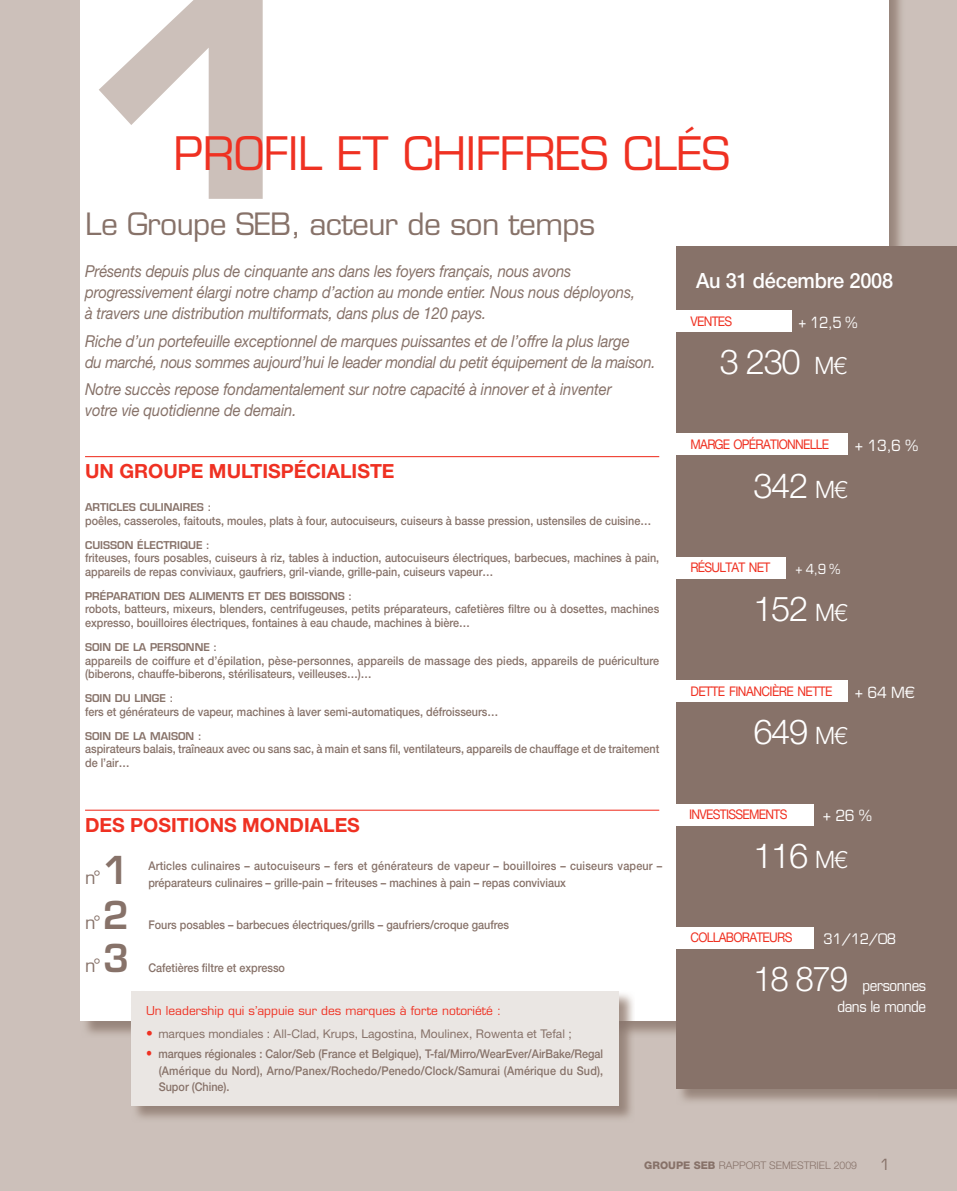
<style>
.page{position:relative;width:957px;height:1191px;background:#ccc0ba}
.page>*{position:absolute;margin:0;border:0;box-sizing:border-box;transform-origin:0 0}
.t1{font:45px "Eurostile LT Std";letter-spacing:-.01em;color:#ef3122}
.t2{font:300 34.5px "Helvetica Neue LT Std";letter-spacing:-.04em;color:#fff}
.t3{font:300 34.5px "Helvetica Neue LT Std";letter-spacing:-.04em;color:#fff;scale:.96 1}
.t4{font:30px "Eurostile LT Std";letter-spacing:-.02em;color:#877269}
.t5{font:500 21px "Helvetica Neue LT Std";letter-spacing:-.01em;color:#fff;scale:.95 1}
.t6{font:700 19.5px "Helvetica Neue LT Std";color:#ef3122}
.t7{font:18px "Eurostile LT Std";color:#877269}
.t8{font:italic 16.5px/21px "Helvetica Neue LT Std";letter-spacing:-.01em;color:#877269;scale:.9 1}
.t9{font:15px/21px "Eurostile LT Std";letter-spacing:-.03em;color:#fff;text-align:right;scale:.9 1}
.t10{font:15px "Eurostile LT Std";letter-spacing:-.03em;color:#fff;scale:.95 1}
.t11{font:15px "Eurostile LT Std";color:#877269}
.t12{font:14.1px "Eurostile LT Std";color:#fff;scale:.96 1}
.t13{font:13.5px "Eurostile LT Std";color:#fff;scale:.9 1}
.t14{font:13.35px "Helvetica Neue LT Std";letter-spacing:-.055em;color:#ef3122;scale:.9 1}
.t15{font:500 12px/13.5px "Helvetica Neue LT Std";color:#877269;scale:.9 1}
.t16{font:500 12px/16.5px "Helvetica Neue LT Std";letter-spacing:.02em;color:#877269;scale:.9 1}
.t17{font:12px "Helvetica Neue LT Std";color:#877269}
.t18{font:12px "Eurostile LT Std";color:#ef3122}
.t19{font:600 10.5px "Eurostile LT Std";color:#877269}
.t20{font:300 10.5px "Helvetica Neue LT Std";color:#877269}
.s1{font-weight:600;font-size:37.5px}
.s2{font-weight:700;font-size:13.5px;color:#ef3122}
.s3{font-size:24px}
.s4{font-weight:800}
</style>
<div class="page">
<img style="left:634px;top:1020px;width:42px;height:15px">
<div style="left:81px;top:0;width:808px;height:1020px;background:#fff"></div>
<svg style="left:99px;top:0;width:164px;height:199px"></svg>
<img style="left:135px;top:1020px;width:499px;height:99px">
<img style="left:618px;top:991px;width:15px;height:29px">
<div style="left:131px;top:991px;width:487px;height:115px;background:#eae6e3"></div>
<hr style="left:85px;top:456px;width:574px;height:1px;background:#ef3122">
<hr style="left:85px;top:809px;width:574px;height:1px;background:#ef3122">
<div style="left:676px;top:247px;width:281px;height:842px;background:#877269"></div>
<div style="left:675px;top:310px;width:116px;height:22px;background:#fff"></div>
<div style="left:675px;top:434px;width:173px;height:21px;background:#fff"></div>
<div style="left:675px;top:557px;width:111px;height:21px;background:#fff"></div>
<div style="left:675px;top:680px;width:173px;height:22px;background:#fff"></div>
<div style="left:674px;top:804px;width:140px;height:21px;background:#fff"></div>
<div style="left:675px;top:927px;width:139px;height:21px;background:#fff"></div>
<p class="t1" style="left:174px;top:136px;width:558px">PROFIL ET CHIFFRES CLÉS</p>
<p class="t4" style="left:85px;top:213px;width:511px">Le Groupe SEB, acteur de son temps</p>
<p class="t8" style="left:85px;top:263px;width:613px">Présents depuis plus de cinquante ans dans les foyers français, nous avons progressivement élargi notre champ d’action au monde entier. Nous nous déployons, à travers une distribution multiformats, dans plus de 120 pays.</p>
<p class="t8" style="left:85px;top:332px;width:635px">Riche d’un portefeuille exceptionnel de marques puissantes et de l’offre la plus large<br>du marché, nous sommes aujourd’hui le leader mondial du petit équipement de la maison.</p>
<p class="t8" style="left:85px;top:380px;width:586px">Notre succès repose fondamentalement sur notre capacité à innover et à inventer votre vie quotidienne de demain.</p>
<p class="t6" style="left:85px;top:464px;width:311px">UN GROUPE MULTISPÉCIALISTE</p>
<p class="t19" style="left:85px;top:503px;width:128px">ARTICLES CULINAIRES :</p>
<p class="t15" style="left:85px;top:515px;width:630px">poêles, casseroles, faitouts, moules, plats à four, autocuiseurs, cuiseurs à basse pression, ustensiles de cuisine…</p>
<p class="t19" style="left:85px;top:541px;width:126px">CUISSON ÉLECTRIQUE :</p>
<p class="t15" style="left:85px;top:552px;width:639px">friteuses, fours posables, cuiseurs à riz, tables à induction, autocuiseurs électriques, barbecues, machines à pain, appareils de repas conviviaux, gaufriers, gril-viande, grille-pain, cuiseurs vapeur…</p>
<p class="t19" style="left:85px;top:592px;width:269px">PRÉPARATION DES ALIMENTS ET DES BOISSONS :</p>
<p class="t15" style="left:85px;top:603px;width:639px">robots, batteurs, mixeurs, blenders, centrifugeuses, petits préparateurs, cafetières filtre ou à dosettes, machines expresso, bouilloires électriques, fontaines à eau chaude, machines à bière…</p>
<p class="t19" style="left:85px;top:643px;width:134px">SOIN DE LA PERSONNE :</p>
<p class="t15" style="left:85px;top:654px;width:639px">appareils de coiffure et d’épilation, pèse-personnes, appareils de massage des pieds, appareils de puériculture (biberons, chauffe-biberons, stérilisateurs, veilleuses…)…</p>
<p class="t19" style="left:85px;top:694px;width:90px">SOIN DU LINGE :</p>
<p class="t15" style="left:85px;top:706px;width:461px">fers et générateurs de vapeur, machines à laver semi-automatiques, défroisseurs…</p>
<p class="t19" style="left:85px;top:732px;width:118px">SOIN DE LA MAISON :</p>
<p class="t15" style="left:85px;top:743px;width:639px">aspirateurs balais, traîneaux avec ou sans sac, à main et sans fil, ventilateurs, appareils de chauffage et de traitement de l’air…</p>
<p class="t6" style="left:85px;top:818px;width:276px">DES POSITIONS MONDIALES</p>
<p class="t7" style="left:85px;top:870px;width:46px">n° <span class="s1">1</span></p>
<p class="t16" style="left:148px;top:859px;width:572px">Articles culinaires – autocuiseurs – fers et générateurs de vapeur – bouilloires – cuiseurs vapeur – préparateurs culinaires – grille-pain – friteuses – machines à pain – repas conviviaux</p>
<p class="t15" style="left:148px;top:919px;width:402px">Fours posables – barbecues électriques/grills – gaufriers/croque gaufres</p>
<p class="t15" style="left:148px;top:961px;width:153px">Cafetières filtre et expresso</p>
<p class="t7" style="left:85px;top:915px;width:46px">n° <span class="s1">2</span></p>
<p class="t7" style="left:85px;top:958px;width:46px">n° <span class="s1">3</span></p>
<p class="t18" style="left:146px;top:1005px;width:357px">Un leadership qui s’appuie sur des marques à forte notoriété :</p>
<p class="t17" style="left:146px;top:1029px;width:427px"><span class="s2">•</span> marques mondiales : All-Clad, Krups, Lagostina, Moulinex, Rowenta et Tefal ;</p>
<p class="t15" style="left:159px;top:1047px;width:495px;line-height:16.5px;text-align:justify;text-indent:-13px"><span class="s2">•</span> marques régionales : Calor/Seb (France et Belgique), T-fal/Mirro/WearEver/AirBake/Regal (Amérique du Nord), Arno/Panex/Rochedo/Penedo/Clock/Samurai (Amérique du Sud), Supor (Chine).</p>
<p class="t5" style="left:696px;top:273px;width:209px">Au 31 décembre 2008</p>
<p class="t14" style="left:690px;top:316px;width:48px">VENTES</p>
<p class="t9" style="left:798px;top:313px;width:67px">+ 12,5 %</p>
<p class="t2" style="left:720px;top:349px;width:128px">3 230 <span class="s3">M€</span></p>
<p class="t14" style="left:690px;top:439px;width:155px">MARGE OPÉRATIONNELLE</p>
<p class="t10" style="left:855px;top:439px;width:68px">+ 13,6 %</p>
<p class="t2" style="left:753px;top:473px;width:95px">342 <span class="s3">M€</span></p>
<p class="t14" style="left:690px;top:562px;width:90px">RÉSULTAT NET</p>
<p class="t13" style="left:795px;top:564px;width:51px">+ 4,9 %</p>
<p class="t2" style="left:753px;top:596px;width:95px">152 <span class="s3">M€</span></p>
<p class="t14" style="left:690px;top:686px;width:159px">DETTE FINANCIÈRE NETTE</p>
<p class="t10" style="left:855px;top:686px;width:64px">+ 64 M€</p>
<p class="t2" style="left:753px;top:719px;width:95px">649 <span class="s3">M€</span></p>
<p class="t14" style="left:689px;top:809px;width:111px">INVESTISSEMENTS</p>
<p class="t10" style="left:822px;top:809px;width:53px">+ 26 %</p>
<p class="t2" style="left:753px;top:843px;width:95px">116 <span class="s3">M€</span></p>
<p class="t14" style="left:690px;top:932px;width:115px">COLLABORATEURS</p>
<p class="t12" style="left:823px;top:933px;width:77px">31/12/08</p>
<p class="t3" style="left:753px;top:966px;width:100px">18 879</p>
<p class="t9" style="left:837px;top:977px;width:100px">personnes dans le monde</p>
<p class="t20" style="left:644px;top:1161px;width:214px"><span class="s4">GROUPE SEB</span> RAPPORT SEMESTRIEL 2009</p>
<p class="t11" style="left:879px;top:1158px;width:12px">1</p>
</div>
